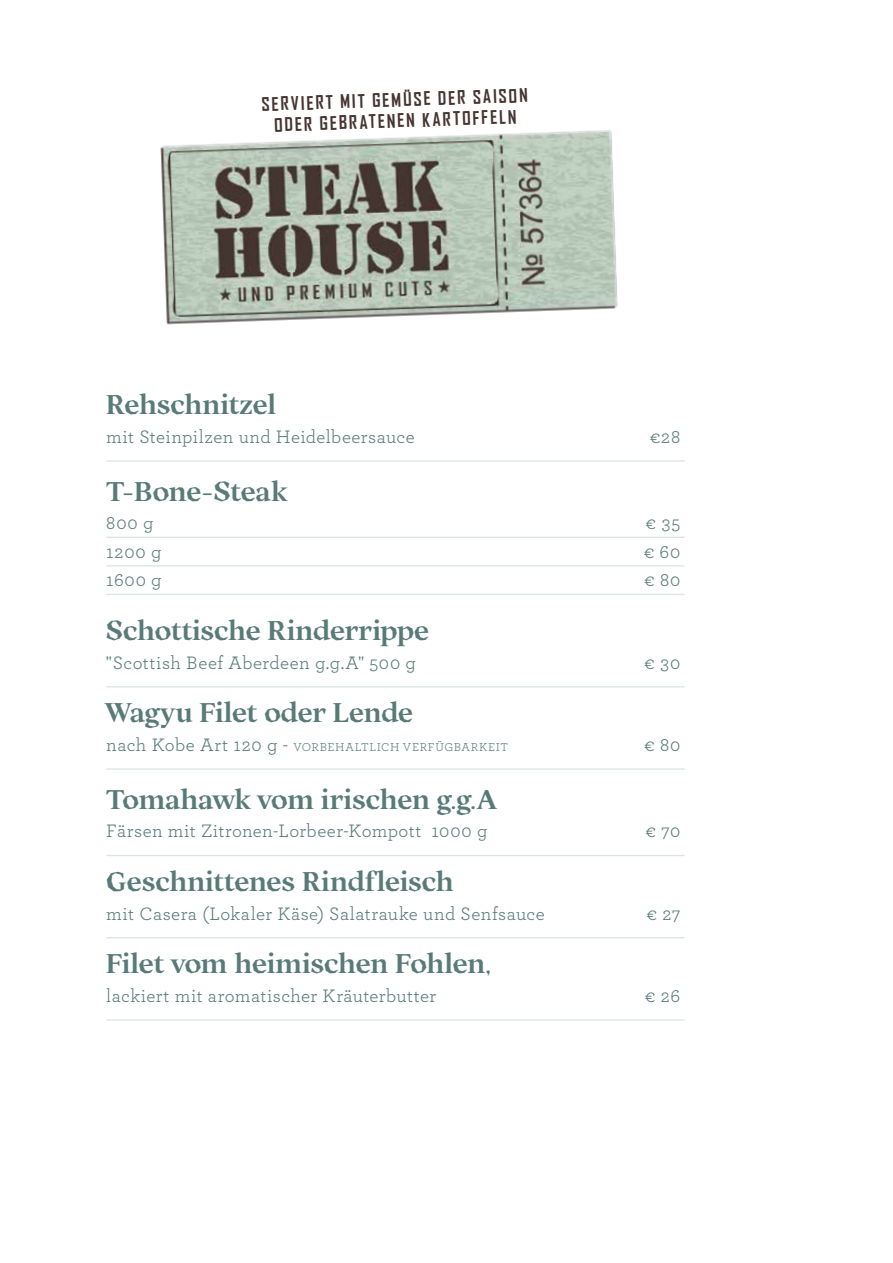
<style>
.page{position:relative;width:893px;height:1263px;background:#fff}
.page>*{position:absolute;margin:0;border:0;box-sizing:border-box;transform-origin:0 0}
.t1{font:700 27px "Ortica";letter-spacing:-.005em;color:#587b78}
.t2{font:18.9px "Archer";letter-spacing:.025em;color:#587b78}
.t3{font:700 18px/21px "Agency FB";color:#463532;text-align:center}
.t4{font:12px "Archer";letter-spacing:.045em;color:#587b78}
.s1{font-size:18.9px}
</style>
<div class="page">
<hr style="left:106px;top:460px;width:579px;height:2px;background:#dee4e4">
<hr style="left:106px;top:537px;width:579px;height:1px;background:#dee4e4">
<hr style="left:106px;top:565px;width:579px;height:1px;background:#dee4e4">
<hr style="left:106px;top:594px;width:579px;height:1px;background:#dee4e4">
<hr style="left:106px;top:686px;width:579px;height:1px;background:#dee4e4">
<hr style="left:106px;top:768px;width:579px;height:2px;background:#dee4e4">
<hr style="left:106px;top:855px;width:579px;height:1px;background:#dee4e4">
<hr style="left:106px;top:937px;width:579px;height:1px;background:#dee4e4">
<hr style="left:106px;top:1019px;width:579px;height:2px;background:#dee4e4">
<img style="left:160px;top:130px;width:458px;height:195px">
<p class="t3" style="left:261px;top:93px;width:268px;rotate:-2deg">SERVIERT MIT GEMÜSE DER SAISON<br>ODER GEBRATENEN KARTOFFELN</p>
<h1 class="t1" style="left:106px;top:388px;width:171px">Rehschnitzel</h1>
<p class="t2" style="left:106px;top:423px;width:310px">mit Steinpilzen und Heidelbeersauce</p>
<p class="t2" style="left:650px;top:423px;width:32px">€28</p>
<h1 class="t1" style="left:106px;top:475px;width:183px">T-Bone-Steak</h1>
<p class="t2" style="left:106px;top:510px;width:49px">800 g</p>
<p class="t2" style="left:646px;top:510px;width:36px">€ 35</p>
<p class="t2" style="left:106px;top:538px;width:57px">1200 g</p>
<p class="t2" style="left:644px;top:538px;width:38px">€ 60</p>
<p class="t2" style="left:106px;top:567px;width:57px">1600 g</p>
<p class="t2" style="left:644px;top:567px;width:38px">€ 80</p>
<h1 class="t1" style="left:106px;top:614px;width:324px">Schottische Rinderrippe</h1>
<p class="t2" style="left:106px;top:649px;width:311px">"Scottish Beef Aberdeen g.g.A" 500 g</p>
<p class="t2" style="left:644px;top:649px;width:38px">€ 30</p>
<h1 class="t1" style="left:106px;top:696px;width:308px">Wagyu Filet oder Lende</h1>
<p class="t4" style="left:106px;top:738px;width:403px"><span class="s1">nach Kobe Art 120 g -</span> VORBEHALTLICH VERFÜGBARKEIT</p>
<p class="t2" style="left:644px;top:731px;width:38px">€ 80</p>
<h1 class="t1" style="left:106px;top:783px;width:392px">Tomahawk vom irischen g.g.A</h1>
<p class="t2" style="left:106px;top:818px;width:383px">Färsen mit Zitronen-Lorbeer-Kompott 1000 g</p>
<p class="t2" style="left:645px;top:818px;width:36px">€ 70</p>
<h1 class="t1" style="left:106px;top:865px;width:349px">Geschnittenes Rindfleisch</h1>
<p class="t2" style="left:106px;top:900px;width:440px">mit Casera (Lokaler Käse) Salatrauke und Senfsauce</p>
<p class="t2" style="left:646px;top:900px;width:35px">€ 27</p>
<h1 class="t1" style="left:106px;top:947px;width:386px">Filet vom heimischen Fohlen,</h1>
<p class="t2" style="left:106px;top:982px;width:331px">lackiert mit aromatischer Kräuterbutter</p>
<p class="t2" style="left:645px;top:982px;width:37px">€ 26</p>
</div>
